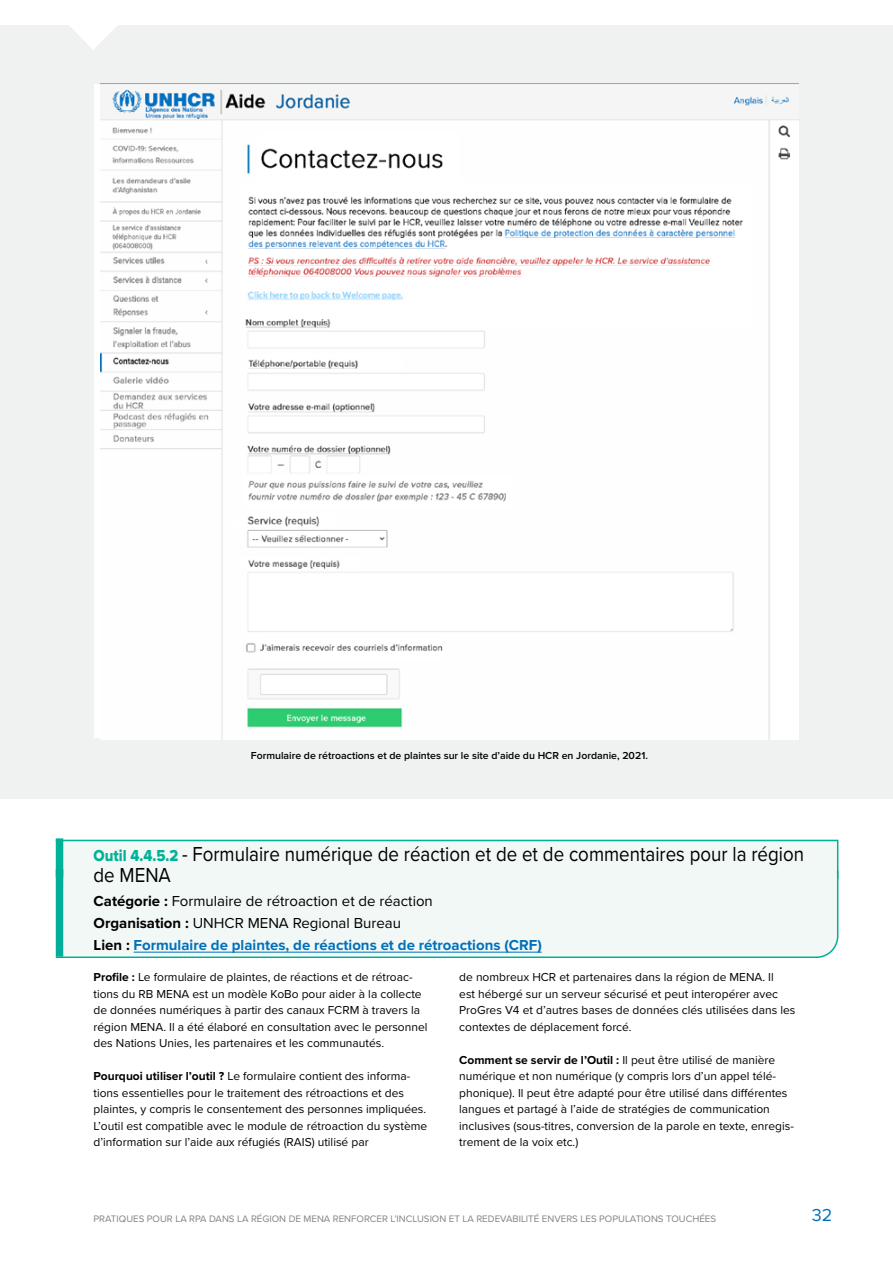
<style>
.page{position:relative;width:893px;height:1263px;background:#fff}
.page>*{position:absolute;margin:0;border:0;box-sizing:border-box;transform-origin:0 0}
.t1{font:21px "Proxima Nova";color:#000;scale:.89 1}
.t2{font:18px "Proxima Nova";color:#0071bb}
.t3{font:16.5px "Proxima Nova Extrabld";color:#00b297;scale:.89 1}
.t4{font:15px/22.2px "Proxima Nova";color:#000}
.t5{font:12px/16.5px "Proxima Nova";color:#000}
.t6{font:600 10.5px "Proxima Nova";color:#000}
.t7{font:9.75px "Proxima Nova";color:#808284}
.s1{font-weight:700}
.s2{font-weight:700;color:#0071bb}
</style>
<div class="page">
<div style="left:0;top:25px;width:893px;height:773px;background:#f0f1f1"></div>
<svg style="left:70px;top:25px;width:47px;height:24px"></svg>
<img style="left:100px;top:89px;width:699px;height:650px">
<div style="left:56px;top:838px;width:7px;height:39px;background:#69d1c1"></div>
<svg style="left:55px;top:839px;width:784px;height:30px"></svg>
<div style="left:55px;top:869px;width:784px;height:89px;background:#f2f8f6"></div>
<hr style="left:134px;top:952px;width:408px;height:1px;background:#0071bb">
<p class="t6" style="left:251px;top:751px;width:399px">Formulaire de rétroactions et de plaintes sur le site ’d aide du HCR en Jordanie, 2021.</p>
<h1 class="t1" style="left:182px;top:838px;width:700px">- Formulaire numérique de réaction et de et de commentaires pour la région</h1>
<h3 class="t3" style="left:94px;top:843px;width:97px">Outil 4.4.5.2</h3>
<h1 class="t1" style="left:94px;top:859px;width:88px">de MENA</h1>
<p class="t4" style="left:94px;top:889px;width:450px"><span class="s1">Catégorie :</span> Formulaire de rétroaction et de réaction<br><span class="s1">Organisation :</span> UNHCR MENA Regional Bureau<br><span class="s1">Lien :</span> <span class="s2">Formulaire de plaintes, de réactions et de rétroactions (CRF(</span></p>
<p class="t5" style="left:94px;top:985px;width:330px">tions du RB MENA est un modèle KoBo pour aider laà collecte</p>
<p class="t5" style="left:94px;top:968px;width:321px"><span class="s1">Profile :</span> Le formulaire de plaintes, de réactions et de rétroac-</p>
<p class="t5" style="left:94px;top:1001px;width:335px">de données numériques à partir des canaux FCRM à travers la région MENA aIl. été élaboré en consultation avec le personnel des Nations Unies, les partenaires et les communautés.</p>
<p class="t5" style="left:94px;top:1084px;width:312px">tions essentielles pour le traitement des rétroactions et des</p>
<p class="t5" style="left:459px;top:968px;width:338px">de nombreux HCR et partenaires dans la région de MENA Il.<br>est hébergé sur un serveur sécurisé et peut interopérer avec ProGres V4 et ’d autres bases de données clés utilisées dans les contextes de déplacement forcé.</p>
<p class="t5" style="left:459px;top:1051px;width:318px"><span class="s1">Comment se servir de ’l Outil</span> Il<span class="s1">:</span> peut être utilisé de manière</p>
<p class="t5" style="left:459px;top:1084px;width:330px">phonique I l.) peut être adapté pour être utilisé dans différentes</p>
<p class="t5" style="left:459px;top:1067px;width:318px">numérique et non numérique y( compris lors ’d un appel télé-</p>
<p class="t5" style="left:459px;top:1100px;width:312px">langues et partagé ’là aide de stratégies de communication</p>
<p class="t5" style="left:459px;top:1133px;width:121px">trement de la voix etc (.</p>
<p class="t5" style="left:94px;top:1067px;width:318px"><span class="s1">Pourquoi utiliser ’l outil ?</span> Le formulaire contient des informa-</p>
<p class="t5" style="left:94px;top:1100px;width:335px;text-align:justify">plaintes y, compris le consentement des personnes impliquées. ’Loutil est compatible avec le module de rétroaction du système ’d information sur ’l aide aux réfugiés (RAIS) utilisé par</p>
<p class="t5" style="left:459px;top:1117px;width:336px">inclusives (sous-titres, conversion de la parole en texte, enregis-</p>
<p class="t7" style="left:94px;top:1212px;width:624px">PRATIQUES POUR LA RPA DANS LA RÉGION DE MENA RENFORCER ’LINCLUSION ET LA REDEVABILITÉ ENVERS LES POPULATIONS TOUCHÉES</p>
<h2 class="t2" style="left:812px;top:1202px;width:22px">32</h2>
</div>
